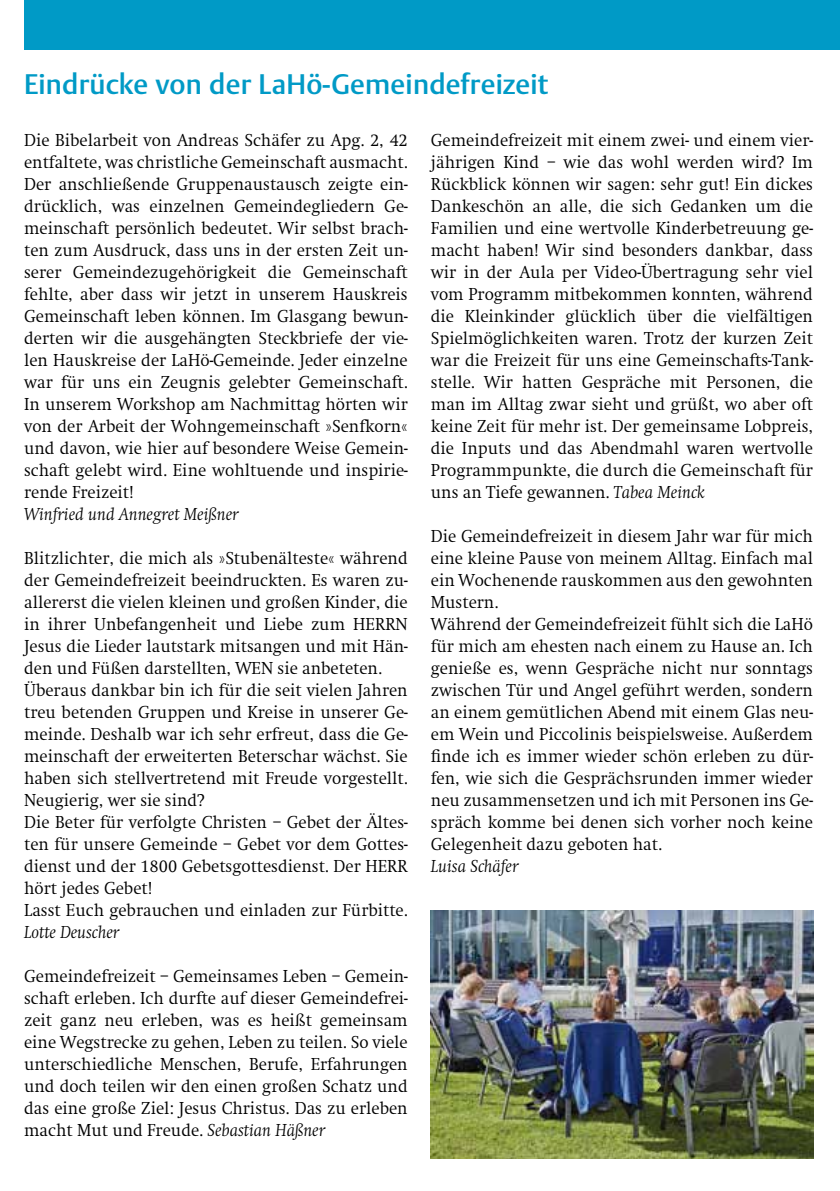
<style>
.page{position:relative;width:840px;height:1191px;background:#fff}
.page>*{position:absolute;margin:0;border:0;box-sizing:border-box;transform-origin:0 0}
.t1{font:500 28px "DTL Argo TOT";letter-spacing:.005em;color:#009ac6}
.t2{font:300 18px/22px "Swift EF";color:#000;text-align:justify;scale:.95 1}
.t3{font:italic 300 18px "Swift EF";color:#000;scale:.95 1}
.s1{font-style:italic}
</style>
<div class="page">
<div style="left:24px;top:0;width:815px;height:50px;background:#009ac6"></div>
<img style="left:430px;top:910px;width:382px;height:248px">
<h1 class="t1" style="left:24px;top:67px;width:525px">Eindrücke von der LaHö-Gemeindefreizeit</h1>
<p class="t2" style="left:24px;top:129px;width:405px">Die Bibelarbeit von Andreas Schäfer zu Apg. 2, 42 entfaltete, was christliche Gemeinschaft ausmacht.<br>Der anschließende Gruppenaustausch zeigte ein&shy;drücklich, was einzelnen Gemeindegliedern Ge&shy;meinschaft persönlich bedeutet. Wir selbst brach&shy;ten zum Ausdruck, dass uns in der ersten Zeit un&shy;serer Gemeindezugehörigkeit die Gemeinschaft fehlte, aber dass wir jetzt in unserem Hauskreis Gemeinschaft leben können. Im Glasgang bewun&shy;derten wir die ausgehängten Steckbriefe der vie&shy;len Hauskreise der LaHö-Gemeinde. Jeder einzelne war für uns ein Zeugnis gelebter Gemeinschaft.<br>In unserem Workshop am Nachmittag hörten wir von der Arbeit der Wohngemeinschaft »Senfkorn« und davon, wie hier auf besondere Weise Gemein&shy;schaft gelebt wird. Eine wohltuende und inspirie&shy;rende Freizeit!</p>
<p class="t3" style="left:24px;top:504px;width:227px">Winfried und Annegret Meißner</p>
<p class="t2" style="left:24px;top:547px;width:405px;text-align:left">Blitzlichter, die mich als »Stubenälteste« während der Gemeindefreizeit beeindruckten. Es waren zu&shy;allererst die vielen kleinen und großen Kinder, die in ihrer Unbefangenheit und Liebe zum HERRN Jesus die Lieder lautstark mitsangen und mit Hän&shy;den und Füßen darstellten, WEN sie anbeteten.<br>Überaus dankbar bin ich für die seit vielen Jahren treu betenden Gruppen und Kreise in unserer Ge&shy;meinde. Deshalb war ich sehr erfreut, dass die Ge&shy;meinschaft der erweiterten Beterschar wächst. Sie haben sich stellvertretend mit Freude vorgestellt.<br>Neugierig, wer sie sind?<br>Die Beter für verfolgte Christen – Gebet der Ältes&shy;ten für unsere Gemeinde – Gebet vor dem Gottes&shy;dienst und der 1800 Gebetsgottesdienst. Der HERR hört jedes Gebet!<br>Lasst Euch gebrauchen und einladen zur Fürbitte.</p>
<p class="t3" style="left:24px;top:922px;width:102px">Lotte Deuscher</p>
<p class="t2" style="left:24px;top:965px;width:405px">Gemeindefreizeit – Gemeinsames Leben – Gemein&shy;schaft erleben. Ich durfte auf dieser Gemeindefrei&shy;zeit ganz neu erleben, was es heißt gemeinsam eine Wegstrecke zu gehen, Leben zu teilen. So viele unterschiedliche Menschen, Berufe, Erfahrungen und doch teilen wir den einen großen Schatz und das eine große Ziel: Jesus Christus. Das zu erleben macht Mut und Freude. <span class="s1">Sebastian Häßner</span></p>
<p class="t2" style="left:430px;top:129px;width:403px">Gemeindefreizeit mit einem zwei- und einem vier&shy;jährigen Kind – wie das wohl werden wird? Im Rückblick können wir sagen: sehr gut! Ein dickes Dankeschön an alle, die sich Gedanken um die Familien und eine wertvolle Kinderbetreuung ge&shy;macht haben! Wir sind besonders dankbar, dass wir in der Aula per Video-Übertragung sehr viel vom Programm mitbekommen konnten, während die Kleinkinder glücklich über die vielfältigen Spielmöglichkeiten waren. Trotz der kurzen Zeit war die Freizeit für uns eine Gemeinschafts-Tank&shy;stelle. Wir hatten Gespräche mit Personen, die man im Alltag zwar sieht und grüßt, wo aber oft keine Zeit für mehr ist. Der gemeinsame Lobpreis, die Inputs und das Abendmahl waren wertvolle Programmpunkte, die durch die Gemeinschaft für uns an Tiefe gewannen. <span class="s1">Tabea Meinck</span></p>
<p class="t2" style="left:430px;top:525px;width:403px;text-align:left">Die Gemeindefreizeit in diesem Jahr war für mich eine kleine Pause von meinem Alltag. Einfach mal ein Wochenende rauskommen aus den gewohnten Mustern.<br>Während der Gemeindefreizeit fühlt sich die LaHö für mich am ehesten nach einem zu Hause an. Ich genieße es, wenn Gespräche nicht nur sonntags zwischen Tür und Angel geführt werden, sondern an einem gemütlichen Abend mit einem Glas neu&shy;em Wein und Piccolinis beispielsweise. Außerdem finde ich es immer wieder schön erleben zu dür&shy;fen, wie sich die Gesprächsrunden immer wieder neu zusammensetzen und ich mit Personen ins Ge&shy;spräch komme bei denen sich vorher noch keine Gelegenheit dazu geboten hat.</p>
<p class="t3" style="left:430px;top:856px;width:94px">Luisa Schäfer</p>
</div>
